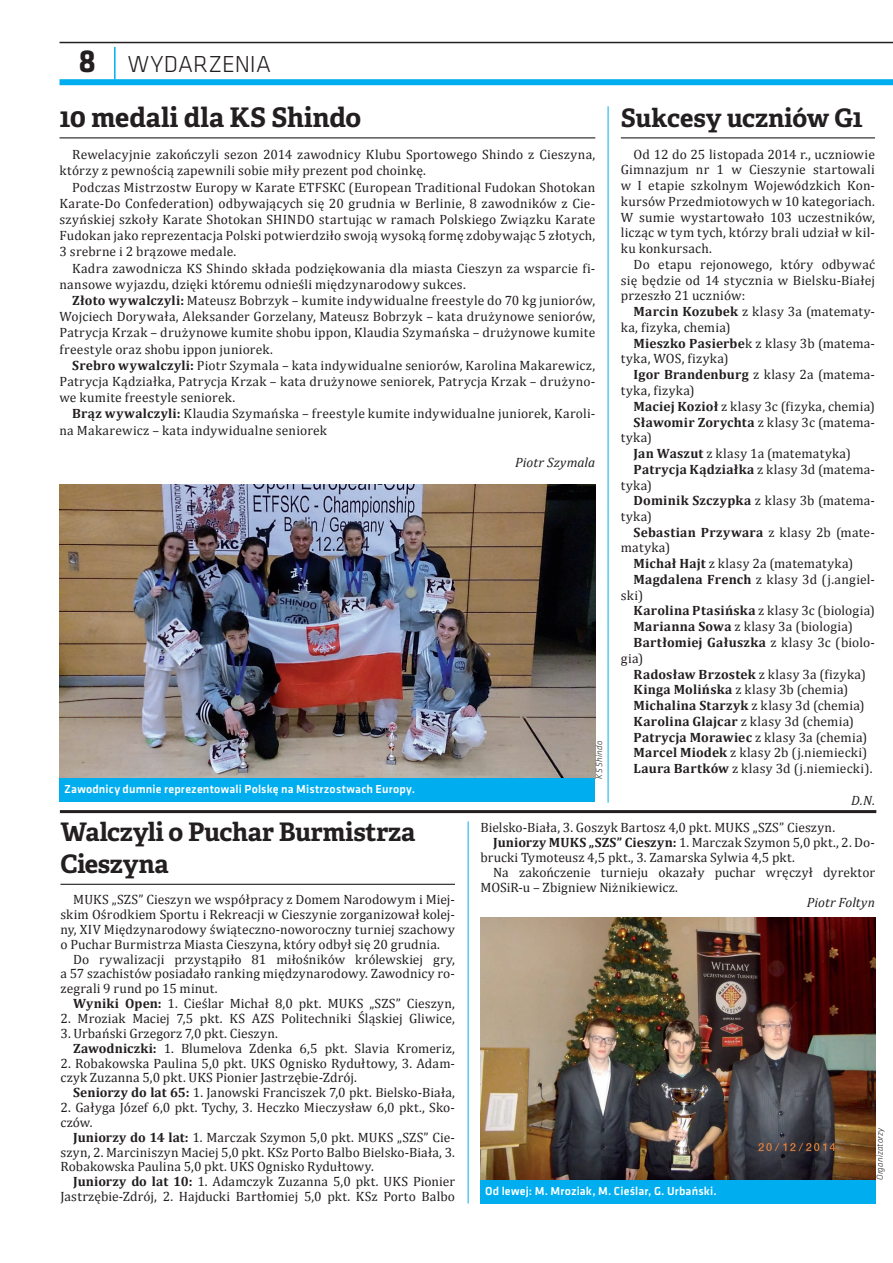
<style>
.page{position:relative;width:893px;height:1263px;background:#fff}
.page>*{position:absolute;margin:0;border:0;box-sizing:border-box;transform-origin:0 0}
.t1{font:700 27px "Adelle Basic";color:#231f20}
.t2{font:700 25.5px/32.4px "Adelle Basic";letter-spacing:-.01em;color:#231f20}
.t3{font:300 24px "Klavika";letter-spacing:.005em;color:#231f20}
.t4{font:13.5px/16.2px "Cambria";letter-spacing:.015em;color:#231f20}
.t5{font:700 13.5px "Cambria";letter-spacing:.02em;color:#231f20}
.t6{font:italic 13.5px "Cambria";letter-spacing:.005em;color:#231f20}
.t7{font:500 12px "Klavika";letter-spacing:.015em;color:#fff}
.t8{font:italic 300 9px "Klavika";letter-spacing:.015em;color:#231f20}
.s1{font-weight:700;font-size:33px}
.s2{font-weight:700}
.s3{font-weight:400}
</style>
<div class="page">
<hr style="left:114px;top:47px;width:2px;height:35px;background:#00aeef">
<div style="left:60px;top:79px;width:833px;height:6px;background:#00aeef"></div>
<hr style="left:60px;top:42px;width:833px;height:1px;background:#231f20">
<img style="left:60px;top:484px;width:535px;height:294px">
<hr style="left:60px;top:137px;width:535px;height:1px;background:#231f20">
<div style="left:60px;top:778px;width:535px;height:24px;background:#00aeef"></div>
<img style="left:480px;top:917px;width:396px;height:263px">
<hr style="left:60px;top:884px;width:395px;height:1px;background:#231f20">
<div style="left:480px;top:1180px;width:396px;height:23px;background:#00aeef"></div>
<hr style="left:60px;top:810px;width:816px;height:3px;background:#231f20">
<hr style="left:621px;top:137px;width:254px;height:1px;background:#231f20">
<hr style="left:608px;top:106px;width:1px;height:697px;background:#00aeef">
<hr style="left:468px;top:821px;width:1px;height:382px;background:#00aeef">
<h3 class="t3" style="left:78px;top:49px;width:194px"><span class="s1">8</span> WYDARZENIA</h3>
<h1 class="t1" style="left:60px;top:100px;width:303px">10 medali dla KS Shindo</h1>
<p class="t4" style="left:60px;top:146px;width:537px;text-indent:13px">Rewelacyjnie zakończyli sezon 2014 zawodnicy Klubu Sportowego Shindo z Cieszyna, którzy z pewnością zapewnili sobie miły prezent pod choinkę.</p>
<p class="t4" style="left:60px;top:179px;width:537px;text-align:justify;text-indent:13px">Podczas Mistrzostw Europy w Karate ETFSKC (European Traditional Fudokan Shotokan Karate-Do Confederation) odbywających się 20 grudnia w Berlinie, 8 zawodników z Cie&shy;szyńskiej szkoły Karate Shotokan SHINDO startując w ramach Polskiego Związku Karate Fudokan jako reprezentacja Polski potwierdziło swoją wysoką formę zdobywając 5 złotych, 3 srebrne i 2 brązowe medale.</p>
<p class="t4" style="left:60px;top:260px;width:537px;text-indent:13px">Kadra zawodnicza KS Shindo składa podziękowania dla miasta Cieszyn za wsparcie fi&shy;nansowe wyjazdu, dzięki któremu odnieśli międzynarodowy sukces.</p>
<p class="t4" style="left:60px;top:292px;width:537px;text-align:justify;text-indent:13px"><span class="s2">Złoto wywalczyli:</span> Mateusz Bobrzyk – kumite indywidualne freestyle do 70 kg juniorów, Wojciech Dorywała, Aleksander Gorzelany, Mateusz Bobrzyk – kata drużynowe seniorów, Patrycja Krzak – drużynowe kumite shobu ippon, Klaudia Szymańska – drużynowe kumite freestyle oraz shobu ippon juniorek.</p>
<p class="t4" style="left:60px;top:357px;width:537px;text-align:justify;text-indent:13px"><span class="s2">Srebro wywalczyli:</span> Piotr Szymala – kata indywidualne seniorów, Karolina Makarewicz, Patrycja Kądziałka, Patrycja Krzak – kata drużynowe seniorek, Patrycja Krzak – drużyno&shy;we kumite freestyle seniorek.</p>
<p class="t4" style="left:60px;top:406px;width:537px;text-indent:13px"><span class="s2">Brąz wywalczyli:</span> Klaudia Szymańska – freestyle kumite indywidualne juniorek, Karoli&shy;na Makarewicz – kata indywidualne seniorek</p>
<p class="t6" style="left:515px;top:454px;width:82px">Piotr Szymala</p>
<h2 class="t2" style="left:621px;top:102px;width:243px">Sukcesy uczniów G1</h2>
<p class="t4" style="left:621px;top:146px;width:256px;line-height:15.8px;text-align:justify;text-indent:13px">Od 12 do 25 listopada 2014 r., uczniowie Gimnazjum nr 1 w Cieszynie startowali w I etapie szkolnym Wojewódzkich Kon&shy;kursów Przedmiotowych w 10 kategoriach.<br>W sumie wystartowało 103 uczestników, licząc w tym tych, którzy brali udział w kil&shy;ku konkursach.</p>
<p class="t4" style="left:621px;top:256px;width:256px;line-height:15.8px;text-align:justify;text-indent:13px">Do etapu rejonowego, który odbywać się będzie od 14 stycznia w Bielsku-Białej przeszło 21 uczniów:</p>
<p class="t4" style="left:621px;top:304px;width:256px;line-height:15.8px;text-indent:13px"><span class="s2">Marcin Kozubek</span> z klasy 3a (matematy&shy;ka, fizyka, chemia)</p>
<p class="t4" style="left:621px;top:335px;width:256px;line-height:15.8px;text-indent:13px"><span class="s2">Mieszko Pasierbe</span>k z klasy 3b (matema&shy;tyka, WOS, fizyka)</p>
<p class="t4" style="left:621px;top:367px;width:256px;line-height:15.8px;text-indent:13px"><span class="s2">Igor Brandenburg</span> z klasy 2a (matema&shy;tyka, fizyka)</p>
<p class="t4" style="left:634px;top:398px;width:243px"><span class="s2">Maciej Kozioł</span> z klasy 3c (fizyka, chemia)</p>
<p class="t5" style="left:634px;top:414px;width:243px">Sławomir Zorychta <span class="s3">z klasy 3c (matema-</span></p>
<p class="t4" style="left:621px;top:429px;width:33px">tyka)</p>
<p class="t4" style="left:634px;top:445px;width:219px"><span class="s2">Jan Waszut</span> z klasy 1a (matematyka)</p>
<p class="t5" style="left:634px;top:461px;width:243px">Patrycja Kądziałka <span class="s3">z klasy 3d (matema-</span></p>
<p class="t4" style="left:621px;top:477px;width:33px">tyka)</p>
<p class="t4" style="left:634px;top:492px;width:243px"><span class="s2">Dominik Szczypka</span> z klasy 3b (matema-</p>
<p class="t4" style="left:621px;top:508px;width:33px">tyka)</p>
<p class="t5" style="left:634px;top:524px;width:243px">Sebastian Przywara <span class="s3">z klasy 2b (mate-</span></p>
<p class="t4" style="left:621px;top:540px;width:51px">matyka)</p>
<p class="t4" style="left:634px;top:555px;width:221px"><span class="s2">Michał Hajt</span> z klasy 2a (matematyka)</p>
<p class="t4" style="left:634px;top:571px;width:243px"><span class="s2">Magdalena French</span> z klasy 3d (j.angiel-</p>
<p class="t4" style="left:621px;top:587px;width:24px">ski)</p>
<p class="t4" style="left:634px;top:603px;width:243px"><span class="s2">Karolina Ptasińska</span> z klasy 3c (biologia)</p>
<p class="t4" style="left:634px;top:618px;width:221px"><span class="s2">Marianna Sowa</span> z klasy 3a (biologia)</p>
<p class="t5" style="left:634px;top:634px;width:243px">Bartłomiej Gałuszka <span class="s3">z klasy 3c (biolo-</span></p>
<p class="t4" style="left:621px;top:650px;width:24px">gia)</p>
<p class="t5" style="left:634px;top:666px;width:234px">Radosław Brzostek <span class="s3">z klasy 3a (fizyka)</span></p>
<p class="t4" style="left:634px;top:681px;width:216px"><span class="s2">Kinga Molińska</span> z klasy 3b (chemia)</p>
<p class="t5" style="left:634px;top:697px;width:233px">Michalina Starzyk <span class="s3">z klasy 3d (chemia)</span></p>
<p class="t4" style="left:634px;top:713px;width:222px"><span class="s2">Karolina Glajcar</span> z klasy 3d (chemia)</p>
<p class="t5" style="left:634px;top:729px;width:235px">Patrycja Morawiec <span class="s3">z klasy 3a (chemia)</span></p>
<p class="t4" style="left:634px;top:744px;width:235px"><span class="s2">Marcel Miodek</span> z klasy 2b (j.niemiecki)</p>
<p class="t4" style="left:634px;top:760px;width:240px"><span class="s2">Laura Bartków</span> z klasy 3d (j.niemiecki).</p>
<p class="t6" style="left:851px;top:793px;width:25px">D.N.</p>
<p class="t8" style="left:594px;top:778px;width:39px;rotate:-90deg">KS Shindo</p>
<p class="t7" style="left:64px;top:781px;width:352px">Zawodnicy dumnie reprezentowali Polskę na Mistrzostwach Europy.</p>
<h2 class="t2" style="left:60px;top:815px;width:356px">Walczyli o Puchar Burmistrza<br>Cieszyna</h2>
<p class="t4" style="left:60px;top:892px;width:396px;line-height:14.9px;text-align:justify;text-indent:13px">MUKS „SZS” Cieszyn we współpracy z Domem Narodowym i Miej&shy;skim Ośrodkiem Sportu i Rekreacji w Cieszynie zorganizował kolej&shy;ny, XIV Międzynarodowy świąteczno-noworoczny turniej szachowy o Puchar Burmistrza Miasta Cieszyna, który odbył się 20 grudnia.</p>
<p class="t4" style="left:60px;top:951px;width:396px;line-height:14.9px;text-align:justify;text-indent:13px">Do rywalizacji przystąpiło 81 miłośników królewskiej gry, a 57 szachistów posiadało ranking międzynarodowy. Zawodnicy ro&shy;zegrali 9 rund po 15 minut.</p>
<p class="t4" style="left:73px;top:995px;width:383px"><span class="s2">Wyniki Open:</span> 1. Cieślar Michał 8,0 pkt. MUKS „SZS” Cieszyn,</p>
<p class="t4" style="left:60px;top:1010px;width:396px">2. Mroziak Maciej 7,5 pkt. KS AZS Politechniki Śląskiej Gliwice,</p>
<p class="t4" style="left:73px;top:1026px;width:383px;line-height:14.9px;text-indent:-13px">3. Urbański Grzegorz 7,0 pkt. Cieszyn.<br><span class="s2">Zawodniczki:</span> 1. Blumelova Zdenka 6,5 pkt. Slavia Kromeriz,</p>
<p class="t4" style="left:60px;top:1055px;width:396px;line-height:14.9px">2. Robakowska Paulina 5,0 pkt. UKS Ognisko Rydułtowy, 3. Adam&shy;czyk Zuzanna 5,0 pkt. UKS Pionier Jastrzębie-Zdrój.</p>
<p class="t4" style="left:73px;top:1084px;width:383px"><span class="s2">Seniorzy do lat 65:</span> 1. Janowski Franciszek 7,0 pkt. Bielsko-Biała,</p>
<p class="t4" style="left:60px;top:1100px;width:396px;line-height:14.9px">2. Gałyga Józef 6,0 pkt. Tychy, 3. Heczko Mieczysław 6,0 pkt., Sko&shy;czów.</p>
<p class="t4" style="left:60px;top:1130px;width:396px;line-height:14.9px;text-align:justify;text-indent:13px"><span class="s2">Juniorzy do 14 lat:</span> 1. Marczak Szymon 5,0 pkt. MUKS „SZS” Cie&shy;szyn, 2. Marciniszyn Maciej 5,0 pkt. KSz Porto Balbo Bielsko-Biała, 3.<br>Robakowska Paulina 5,0 pkt. UKS Ognisko Rydułtowy.</p>
<p class="t4" style="left:60px;top:1174px;width:396px;line-height:14.9px;text-align:right"><span class="s2">Juniorzy do lat 10:</span> 1. Adamczyk Zuzanna 5,0 pkt. UKS Pionier<br>Jastrzębie-Zdrój, 2. Hajducki Bartłomiej 5,0 pkt. KSz Porto Balbo</p>
<p class="t7" style="left:485px;top:1183px;width:233px">Od lewej: M. Mroziak, M. Cieślar, G. Urbański.</p>
<p class="t4" style="left:480px;top:819px;width:356px">Bielsko-Biała, 3. Goszyk Bartosz 4,0 pkt. MUKS „SZS” Cieszyn.</p>
<p class="t4" style="left:493px;top:834px;width:383px"><span class="s2">Juniorzy MUKS „SZS” Cieszyn:</span> 1. Marczak Szymon 5,0 pkt., 2. Do-</p>
<p class="t4" style="left:480px;top:849px;width:316px">brucki Tymoteusz 4,5 pkt., 3. Zamarska Sylwia 4,5 pkt.</p>
<p class="t4" style="left:493px;top:864px;width:383px">Na zakończenie turnieju okazały puchar wręczył dyrektor</p>
<p class="t4" style="left:480px;top:879px;width:199px">MOSiR-u – Zbigniew Niżnikiewicz.</p>
<p class="t6" style="left:807px;top:894px;width:70px">Piotr Foltyn</p>
<p class="t8" style="left:874px;top:1180px;width:54px;rotate:-90deg">Organizatorzy</p>
</div>
